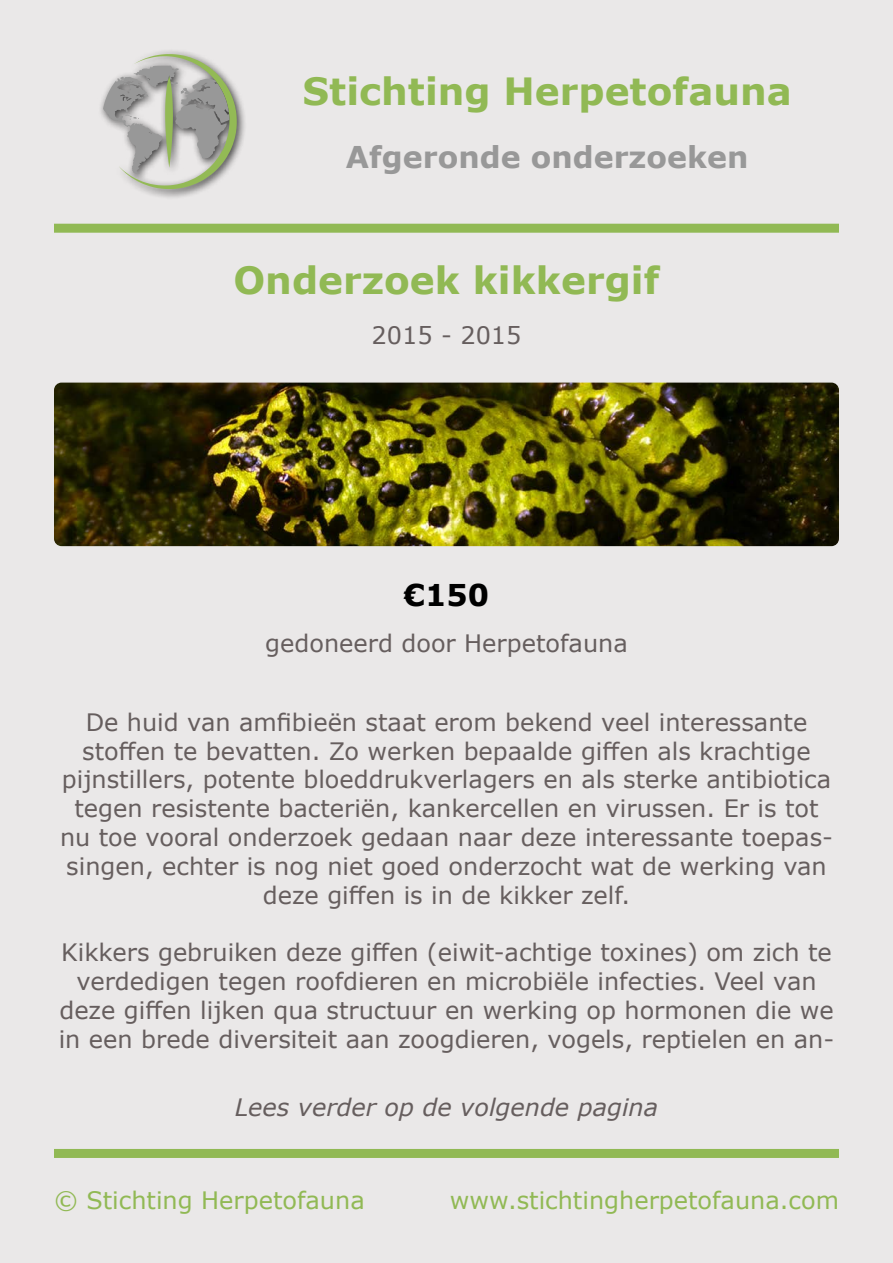
<style>
.page{position:relative;width:893px;height:1263px;background:#eae8e8}
.page>*{position:absolute;margin:0;border:0;box-sizing:border-box;transform-origin:0 0}
.t1{font:700 37.5px "Verdana";color:#91b954}
.t2{font:700 30px "Verdana";color:#989898}
.t3{font:700 30px "Verdana";color:#000}
.t4{font:24px/28.8px "Verdana";color:#665e5e;text-align:center}
.t5{font:24px "Verdana";color:#91b954}
.t6{font:italic 24px "Verdana";color:#665e5e}
</style>
<div class="page">
<div style="left:98px;top:48px;width:149px;height:152px;background:#000;opacity:.75"></div>
<svg style="left:103px;top:54px;width:135px;height:136px"></svg>
<div style="left:54px;top:224px;width:785px;height:9px;background:#91b954"></div>
<div style="left:54px;top:1149px;width:785px;height:9px;background:#91b954"></div>
<img style="left:54px;top:383px;width:785px;height:163px">
<h1 class="t1" style="left:303px;top:65px;width:491px">Stichting Herpetofauna</h1>
<p class="t2" style="left:346px;top:136px;width:404px">Afgeronde onderzoeken</p>
<h1 class="t1" style="left:233px;top:254px;width:428px">Onderzoek kikkergif</h1>
<p class="t4" style="left:372px;top:321px;width:151px">2015 - 2015</p>
<p class="t3" style="left:404px;top:574px;width:87px">€150</p>
<p class="t4" style="left:265px;top:629px;width:364px">gedoneerd door Herpetofauna</p>
<p class="t4" style="left:60px;top:707px;width:774px">De huid van amfibieën staat erom bekend veel interessante stoffen te bevatten. Zo werken bepaalde giffen als krachtige pijnstillers, potente bloeddrukverlagers en als sterke antibiotica tegen resistente bacteriën, kankercellen en virussen. Er is tot nu toe vooral onderzoek gedaan naar deze interessante toepas&shy;singen, echter is nog niet goed onderzocht wat de werking van deze giffen is in de kikker zelf.</p>
<p class="t4" style="left:59px;top:938px;width:777px">Kikkers gebruiken deze giffen (eiwit-achtige toxines) om zich te verdedigen tegen roofdieren en microbiële infecties. Veel van deze giffen lijken qua structuur en werking op hormonen die we in een brede diversiteit aan zoogdieren, vogels, reptielen en an-</p>
<p class="t6" style="left:235px;top:1091px;width:425px">Lees verder op de volgende pagina</p>
<p class="t5" style="left:54px;top:1184px;width:312px">© Stichting Herpetofauna</p>
<p class="t5" style="left:450px;top:1184px;width:391px">www.stichtingherpetofauna.com</p>
</div>
